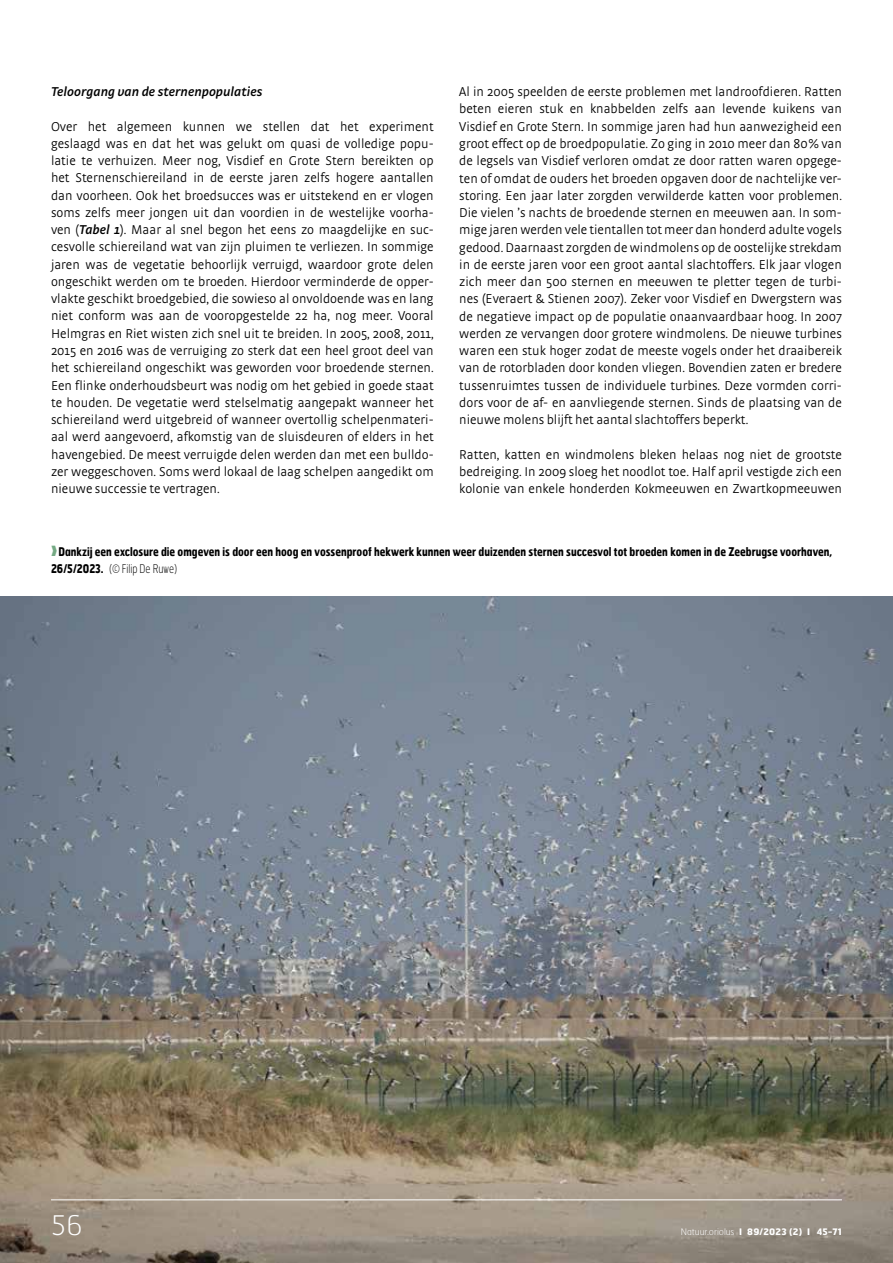
<style>
.page{position:relative;width:893px;height:1263px;background:#fff}
.page>*{position:absolute;margin:0;border:0;box-sizing:border-box;transform-origin:0 0}
.t1{font:100 27px "Hermes FB";color:#fff}
.t2{font:300 13.5px/17.2px "Strada OT";color:#000;text-align:justify}
.t3{font:italic 600 13.5px "Strada OT";color:#000}
.t4{font:700 12px/16.5px "Hermes FB";color:#000;scale:.8 1}
.t5{font:700 9px "Hermes FB";letter-spacing:.025em;color:#fff}
.s1{font-weight:600;font-style:italic}
.s2{color:#75aa84}
.s3{font-weight:100}
</style>
<div class="page">
<img style="left:0;top:596px;width:893px;height:667px">
<hr style="left:51px;top:1199px;width:791px;height:1px;background:#fff">
<p class="t3" style="left:51px;top:84px;width:213px">Teloorgang van de sternenpopulaties</p>
<p class="t2" style="left:51px;top:118px;width:384px">Over het algemeen kunnen we stellen dat het experiment geslaagd was en dat het was gelukt om quasi de volledige popu&shy;latie te verhuizen. Meer nog, Visdief en Grote Stern bereikten op het Sternenschiereiland in de eerste jaren zelfs hogere aantallen dan voorheen. Ook het broedsucces was er uitstekend en er vlogen soms zelfs meer jongen uit dan voordien in de westelijke voorha&shy;ven (<span class="s1">Tabel 1</span>). Maar al snel begon het eens zo maagdelijke en suc&shy;cesvolle schiereiland wat van zijn pluimen te verliezen. In sommige jaren was de vegetatie behoorlijk verruigd, waardoor grote delen ongeschikt werden om te broeden. Hierdoor verminderde de opper&shy;vlakte geschikt broedgebied, die sowieso al onvoldoende was en lang niet conform was aan de vooropgestelde 22 ha, nog meer. Vooral Helmgras en Riet wisten zich snel uit te breiden. In 2005, 2008, 2011, 2015 en 2016 was de verruiging zo sterk dat een heel groot deel van het schiereiland ongeschikt was geworden voor broedende sternen.<br>Een flinke onderhoudsbeurt was nodig om het gebied in goede staat te houden. De vegetatie werd stelselmatig aangepakt wanneer het schiereiland werd uitgebreid of wanneer overtollig schelpenmateri&shy;aal werd aangevoerd, afkomstig van de sluisdeuren of elders in het havengebied. De meest verruigde delen werden dan met een bulldo&shy;zer weggeschoven. Soms werd lokaal de laag schelpen aangedikt om nieuwe successie te vertragen.</p>
<p class="t2" style="left:459px;top:83px;width:384px">Al in 2005 speelden de eerste problemen met landroofdieren. Ratten beten eieren stuk en knabbelden zelfs aan levende kuikens van Visdief en Grote Stern. In sommige jaren had hun aanwezigheid een groot effect op de broedpopulatie. Zo ging in 2010 meer dan 80% van de legsels van Visdief verloren omdat ze door ratten waren opgege&shy;ten of omdat de ouders het broeden opgaven door de nachtelijke ver&shy;storing. Een jaar later zorgden verwilderde katten voor problemen.<br>Die vielen ’s nachts de broedende sternen en meeuwen aan. In som&shy;mige jaren werden vele tientallen tot meer dan honderd adulte vogels gedood. Daarnaast zorgden de windmolens op de oostelijke strekdam in de eerste jaren voor een groot aantal slachtoffers. Elk jaar vlogen zich meer dan 500 sternen en meeuwen te pletter tegen de turbi&shy;nes (Everaert &amp; Stienen 2007). Zeker voor Visdief en Dwergstern was de negatieve impact op de populatie onaanvaardbaar hoog. In 2007 werden ze vervangen door grotere windmolens. De nieuwe turbines waren een stuk hoger zodat de meeste vogels onder het draaibereik van de rotorbladen door konden vliegen. Bovendien zaten er bredere tussenruimtes tussen de individuele turbines. Deze vormden corri&shy;dors voor de af- en aanvliegende sternen. Sinds de plaatsing van de nieuwe molens blijft het aantal slachtoffers beperkt.</p>
<p class="t2" style="left:459px;top:446px;width:384px">Ratten, katten en windmolens bleken helaas nog niet de grootste bedreiging. In 2009 sloeg het noodlot toe. Half april vestigde zich een kolonie van enkele honderden Kokmeeuwen en Zwartkopmeeuwen</p>
<p class="t4" style="left:51px;top:543px;width:978px"><span class="s2">❱</span> Dankzij een exclosure die omgeven is door een hoog en vossenproof hekwerk kunnen weer duizenden sternen succesvol tot broeden komen in de Zeebrugse voorhaven,<br>26/5/2023. <span class="s3">(© Filip De Ruwe)</span></p>
<h1 class="t1" style="left:51px;top:1208px;width:33px">56</h1>
<p class="t5" style="left:681px;top:1225px;width:163px"><span class="s3">Natuur.oriolus</span> I 89/2023 (2) I 45-71</p>
</div>
